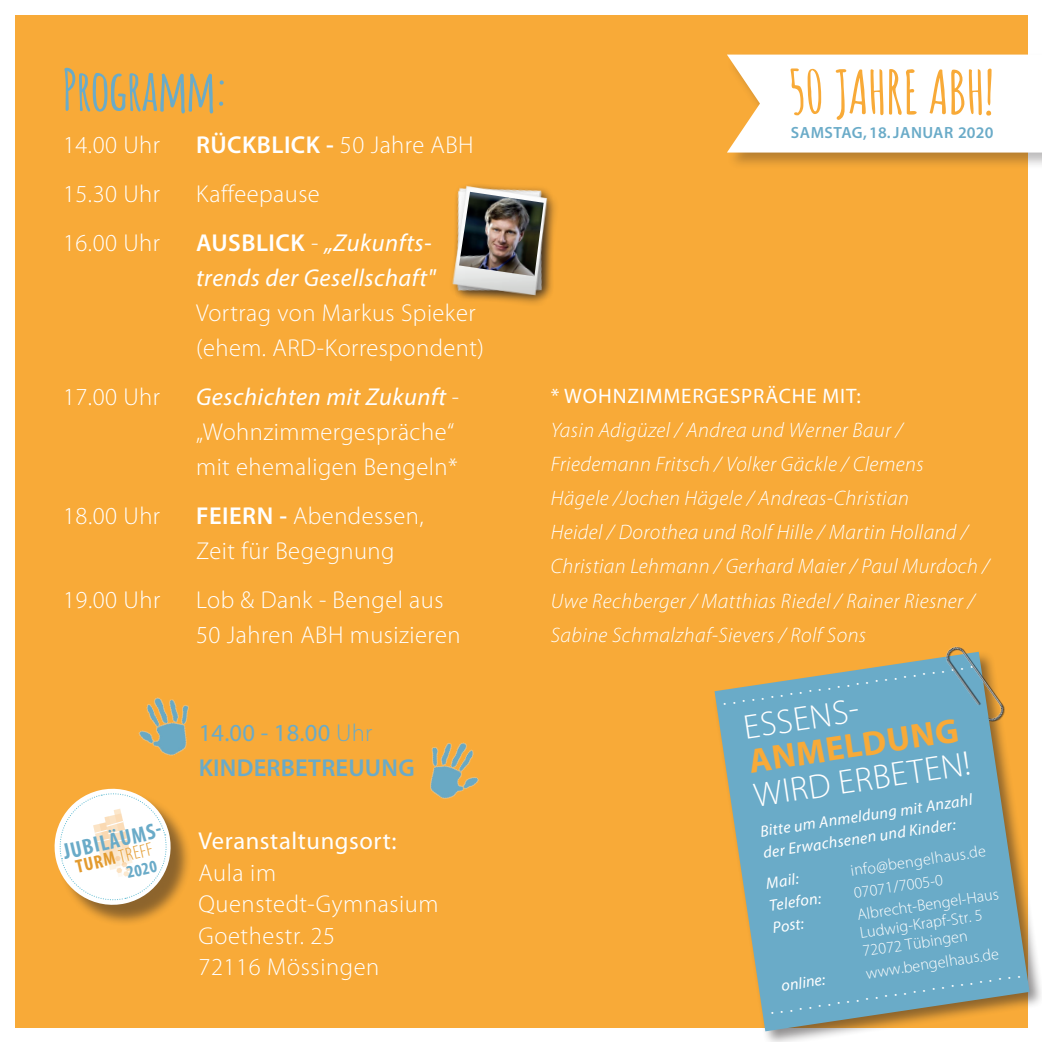
<style>
.page{position:relative;width:1042px;height:1042px;background:#fff}
.page>*{position:absolute;margin:0;border:0;box-sizing:border-box;transform-origin:0 0}
.t1{font:700 59.5px "Amatic";letter-spacing:.025em;color:#f8aa38}
.t2{font:700 56px "Amatic";letter-spacing:.01em;color:#6aabc8}
.t3{font:300 34.48px "Myriad Pro";color:#fff}
.t4{font:700 34.48px "Myriad Pro";color:#f8aa38}
.t5{font:300 24.5px/35px "Myriad Pro";letter-spacing:.02em;color:#fff}
.t6{font:italic 24.5px/35px "Myriad Pro";letter-spacing:.02em;color:#fff}
.t7{font:600 24.5px/35px "Myriad Pro";letter-spacing:.01em;color:#6aabc8}
.t8{font:600 24.5px "Myriad Pro";letter-spacing:.02em;color:#fff}
.t9{font:24.5px "Myriad Pro";letter-spacing:.025em;color:#fff}
.t10{font:300 22.75px "Myriad Pro";color:#fff}
.t11{font:700 condensed 22.57px "Myriad Pro";color:#6aabc8}
.t12{font:italic 300 21px/34.1px "Myriad Pro";letter-spacing:.02em;color:#fff}
.t13{font:21px "Myriad Pro";letter-spacing:.04em;color:#fff}
.t14{font:300 condensed 18.9px "Myriad Pro";color:#e39b2f}
.t15{font:700 condensed 17.5px "Myriad Pro";color:#6aabc8}
.t16{font:600 16.28px "Myriad Pro";letter-spacing:.01em;color:#6aabc8}
.t17{font:300 16.1px/18.2px "Myriad Pro";color:#fff}
.t18{font:italic 16.1px/21.7px "Myriad Pro";color:#fff}
.s1{font-weight:300}
.s2{font-weight:600;font-style:normal}
.s3{font-weight:300;font-style:normal}
.s4{font-weight:400;font-style:italic}
.s5{font-weight:600}
.s6{font-weight:700}
.s7{font-weight:400}
</style>
<div class="page">
<div style="left:15px;top:15px;width:1012px;height:1012px;background:#f8aa38"></div>
<img style="left:452px;top:185px;width:104px;height:119px">
<img style="left:459px;top:192px;width:85px;height:84px">
<div style="left:58px;top:792px;width:134px;height:134px;background:#231f20;opacity:.5"></div>
<svg style="left:54px;top:788px;width:122px;height:122px"></svg>
<img style="left:138px;top:697px;width:51px;height:59px">
<img style="left:430px;top:742px;width:49px;height:57px">
<div style="left:713px;top:650px;width:329px;height:392px;background:#231f20;opacity:.5"></div>
<svg style="left:714px;top:652px;width:315px;height:379px;fill:#6aabc8"></svg>
<img style="left:936px;top:646px;width:79px;height:83px">
<div style="left:726px;top:52px;width:316px;height:118px;background:#231f20;opacity:.3"></div>
<svg style="left:727px;top:55px;width:315px;height:98px;background:#fef9f1"></svg>
<svg style="left:942px;top:752px;width:28px;height:26px"></svg>
<h2 class="t2" style="left:63px;top:50px;width:166px">PROGRAMM:</h2>
<p class="t5" style="left:63px;top:128px;width:99px">14.00 Uhr</p>
<p class="t8" style="left:196px;top:129px;width:279px">RÜCKBLICK - <span class="s1">50 Jahre ABH</span></p>
<p class="t5" style="left:63px;top:177px;width:99px">15.30 Uhr</p>
<p class="t5" style="left:196px;top:177px;width:125px">Kaffeepause</p>
<p class="t5" style="left:63px;top:226px;width:99px">16.00 Uhr</p>
<p class="t6" style="left:196px;top:225px;width:241px"><span class="s2">AUSBLICK</span> <span class="s3">-</span> „Zukunfts&shy;trends der Gesellschaft"</p>
<p class="t5" style="left:196px;top:296px;width:289px">Vortrag von Markus Spieker (ehem. ARD-Korrespondent)</p>
<p class="t5" style="left:63px;top:380px;width:99px">17.00 Uhr</p>
<p class="t5" style="left:196px;top:380px;width:264px"><span class="s4">Geschichten mit Zukunft</span> - „Wohnzimmergespräche“ mit ehemaligen Bengeln*</p>
<p class="t5" style="left:63px;top:499px;width:99px">18.00 Uhr</p>
<p class="t5" style="left:196px;top:499px;width:229px"><span class="s5">FEIERN -</span> Abendessen,<br>Zeit für Begegnung</p>
<p class="t5" style="left:63px;top:583px;width:99px">19.00 Uhr</p>
<p class="t5" style="left:196px;top:583px;width:266px">Lob &amp; Dank - Bengel aus<br>50 Jahren ABH musizieren</p>
<h1 class="t1" style="left:791px;top:50px;width:204px">50 JAHRE ABH!</h1>
<p class="t16" style="left:791px;top:122px;width:44px">SAMSTAG</p>
<p class="t16" style="left:863px;top:122px;width:49px">, 18. JANUAR</p>
<p class="t16" style="left:958px;top:122px;width:37px">2020</p>
<p class="t13" style="left:551px;top:384px;width:312px">* WOHNZIMMERGESPRÄCHE MIT:</p>
<p class="t12" style="left:551px;top:413px;width:440px">Yasin Adigüzel / Andrea und Werner Baur / Friedemann Fritsch / Volker Gäckle / Clemens<br>Hägele /Jochen Hägele / Andreas-Christian<br>Heidel / Dorothea und Rolf Hille / Martin Holland / Christian Lehmann / Gerhard Maier / Paul Murdoch / Uwe Rechberger / Matthias Riedel / Rainer Riesner / Sabine Schmalzhaf-Sievers / Rolf Sons</p>
<p class="t11" style="left:60px;top:838px;width:108px;rotate:-13deg">Jubiläums-</p>
<p class="t14" style="left:74px;top:857px;width:80px;rotate:-13deg"><span class="s6">Turm</span> Treff</p>
<p class="t15" style="left:124px;top:862px;width:32px;rotate:-13deg">2020</p>
<p class="t10" style="left:720px;top:686px;width:255px;rotate:-9deg">...........................</p>
<h3 class="t3" style="left:741px;top:708px;width:125px;rotate:-8deg">Esse ns-</h3>
<h3 class="t4" style="left:746px;top:741px;width:213px;rotate:-8deg">anmeldung</h3>
<p class="t7" style="left:199px;top:715px;width:217px"><span class="s7">14.00 - 18.00</span> <span class="s1">Uhr<br></span>KINDERBETREUUNG</p>
<h3 class="t3" style="left:751px;top:776px;width:106px;rotate:-8deg">wird erbete</h3>
<p class="t18" style="left:758px;top:819px;width:216px;rotate:-8deg">Bitte um Anmeldung mit Anzahl der Erwachsenen und Kinder:</p>
<p class="t9" style="left:198px;top:827px;width:200px">VERANSTALTUNGSORT:</p>
<p class="t5" style="left:198px;top:857px;width:242px;line-height:31.5px">Aula im<br>Quenstedt-Gymnasium<br>Goethestr. 25<br>72116 Mössingen</p>
<p class="t18" style="left:764px;top:872px;width:35px;rotate:-8deg">Mail:</p>
<p class="t17" style="left:849px;top:861px;width:138px;rotate:-8deg">info@bengelhaus.de</p>
<p class="t17" style="left:853px;top:884px;width:91px;rotate:-8deg">07071/7005-0</p>
<p class="t17" style="left:856px;top:905px;width:144px;rotate:-8deg">Albrecht-Bengel-Haus<br>Ludwig-Krapf-Str. 5<br>72072 Tübingen</p>
<p class="t18" style="left:768px;top:894px;width:54px;rotate:-8deg">Telefon:</p>
<p class="t18" style="left:771px;top:916px;width:33px;rotate:-8deg">Post:</p>
<p class="t17" style="left:864px;top:964px;width:136px;rotate:-8deg">www.bengelhaus.de</p>
<p class="t10" style="left:767px;top:995px;width:255px;rotate:-9deg">...........................</p>
<p class="t18" style="left:780px;top:974px;width:46px;rotate:-8deg">online:</p>
</div>
